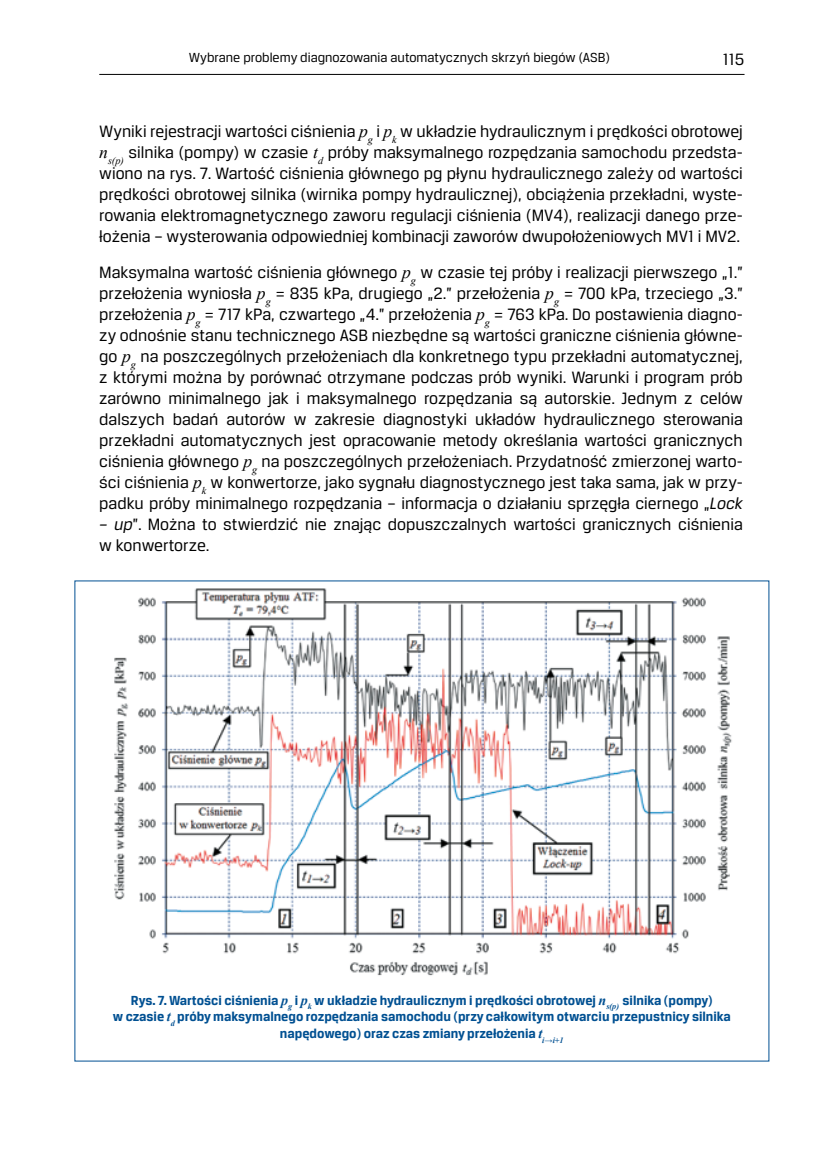
<style>
.page{position:relative;width:819px;height:1161px;background:#fff}
.page>*{position:absolute;margin:0;border:0;box-sizing:border-box;transform-origin:0 0}
.t1{font:17.5px/21px "Breuer Text";color:#000;text-align:justify}
.t2{font:700 14px/16.8px "Breuer Text";color:#005092;text-align:center}
.t3{font:14px "Breuer Text";color:#000}
.s1{font-family:"Times New Roman";font-style:italic}
.s2{font-style:italic}
</style>
<div class="page">
<hr style="left:99px;top:74px;width:645px;height:1px;background:#000">
<img style="left:114px;top:588px;width:618px;height:388px">
<p class="t3" style="left:189px;top:49px;width:422px">Wybrane problemy diagnozowania automatycznych skrzyń biegów (ASB)</p>
<p class="t1" style="left:722px;top:49px;width:23px">115</p>
<p class="t1" style="left:99px;top:121px;width:645px">Wyniki rejestracji wartości ciśnienia <span class="s1">p</span><sub>g</sub> i <span class="s1">p</span><sub>k</sub> w układzie hydraulicznym i prędkości obrotowej <span class="s1">n</span><sub>s(p)</sub> silnika (pompy) w czasie <span class="s1">t</span><sub>d</sub> próby maksymalnego rozpędzania samochodu przedsta&shy;wiono na rys. 7. Wartość ciśnienia głównego pg płynu hydraulicznego zależy od wartości prędkości obrotowej silnika (wirnika pompy hydraulicznej), obciążenia przekładni, wyste&shy;rowania elektromagnetycznego zaworu regulacji ciśnienia (MV4), realizacji danego prze&shy;łożenia – wysterowania odpowiedniej kombinacji zaworów dwupołożeniowych MV1 i MV2.</p>
<p class="t1" style="left:99px;top:262px;width:645px">Maksymalna wartość ciśnienia głównego <span class="s1">p</span><sub>g</sub> w czasie tej próby i realizacji pierwszego „1.” przełożenia wyniosła <span class="s1">p</span><sub>g</sub> = 835 kPa, drugiego „2.” przełożenia <span class="s1">p</span><sub>g</sub> = 700 kPa, trzeciego „3.” przełożenia <span class="s1">p</span><sub>g</sub> = 717 kPa, czwartego „4.” przełożenia <span class="s1">p</span><sub>g</sub> = 763 kPa. Do postawienia diagno&shy;zy odnośnie stanu technicznego ASB niezbędne są wartości graniczne ciśnienia główne&shy;go <span class="s1">p</span><sub>g</sub> na poszczególnych przełożeniach dla konkretnego typu przekładni automatycznej, z którymi można by porównać otrzymane podczas prób wyniki. Warunki i program prób zarówno minimalnego jak i maksymalnego rozpędzania są autorskie. Jednym z celów dalszych badań autorów w zakresie diagnostyki układów hydraulicznego sterowania przekładni automatycznych jest opracowanie metody określania wartości granicznych ciśnienia głównego <span class="s1">p</span><sub>g</sub> na poszczególnych przełożeniach. Przydatność zmierzonej warto&shy;ści ciśnienia <span class="s1">p</span><sub>k</sub> w konwertorze, jako sygnału diagnostycznego jest taka sama, jak w przy&shy;padku próby minimalnego rozpędzania – informacja o działaniu sprzęgła ciernego „<span class="s2">Lock</span></p>
<p class="t1" style="left:99px;top:514px;width:645px"><span class="s2">– up</span>”. Można to stwierdzić nie znając dopuszczalnych wartości granicznych ciśnienia w konwertorze.</p>
<p class="t2" style="left:113px;top:991px;width:619px">Rys. 7. Wartości ciśnienia <span class="s1">p</span><sub>g</sub> i <span class="s1">p</span><sub>k</sub> w układzie hydraulicznym i prędkości obrotowej <span class="s1">n</span><sub>s(p)</sub> silnika (pompy)<br>w czasie <span class="s1">t</span><sub>d</sub> próby maksymalnego rozpędzania samochodu (przy całkowitym otwarciu przepustnicy silnika napędowego) oraz czas zmiany przełożenia <span class="s1">t</span><sub>i→i+1</sub></p>
</div>
